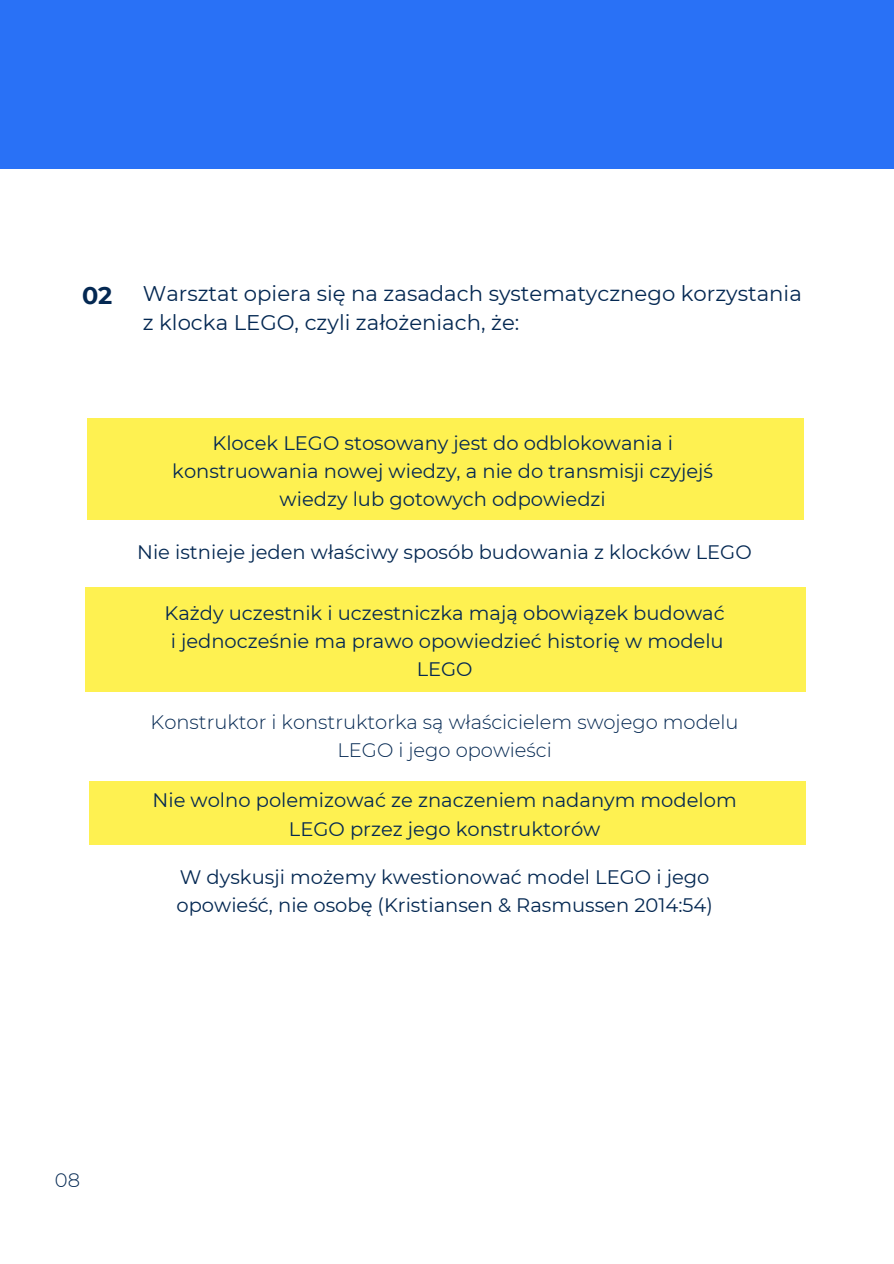
<style>
.page{position:relative;width:894px;height:1264px;background:#fff}
.page>*{position:absolute;margin:0;border:0;box-sizing:border-box;transform-origin:0 0}
.t1{font:700 24px "Montserrat";color:#042852}
.t2{font:21.15px/29.2px "Montserrat";color:#042852}
.t3{font:19.5px/28.2px "Montserrat";color:#042852;text-align:center}
.t4{font:300 19.5px/28.2px "Montserrat";color:#042852;text-align:center}
</style>
<div class="page">
<div style="left:87px;top:418px;width:716px;height:101px;background:#fef151"></div>
<div style="left:85px;top:587px;width:720px;height:104px;background:#fef151"></div>
<div style="left:89px;top:781px;width:716px;height:63px;background:#fef151"></div>
<div style="left:0;top:0;width:893px;height:169px;background:#2971f6"></div>
<h1 class="t1" style="left:82px;top:280px;width:32px">02</h1>
<h1 class="t2" style="left:143px;top:278px;width:660px">Warsztat opiera się na zasadach systematycznego korzystania z klocka LEGO, czyli założeniach, że:</h1>
<p class="t3" style="left:172px;top:428px;width:542px">Klocek LEGO stosowany jest do odblokowania i konstruowania nowej wiedzy, a nie do transmisji czyjejś wiedzy lub gotowych odpowiedzi</p>
<h1 class="t3" style="left:137px;top:538px;width:616px">Nie istnieje jeden właściwy sposób budowania z klocków LEGO</h1>
<h1 class="t3" style="left:164px;top:598px;width:561px">Każdy uczestnik i uczestniczka mają obowiązek budować i jednocześnie ma prawo opowiedzieć historię w modelu<br>LEGO</h1>
<h1 class="t4" style="left:151px;top:707px;width:589px">Konstruktor i konstruktorka są właścicielem swojego modelu<br>LEGO i jego opowieści</h1>
<h1 class="t3" style="left:152px;top:786px;width:585px">Nie wolno polemizować ze znaczeniem nadanym modelom<br>LEGO przez jego konstruktorów</h1>
<h1 class="t3" style="left:176px;top:863px;width:537px;text-align:left">W dyskusji możemy kwestionować model LEGO i jego opowieść, nie osobę (Kristiansen &amp; Rasmussen 2014:54)</h1>
<p class="t4" style="left:55px;top:1165px;width:27px">08</p>
</div>
